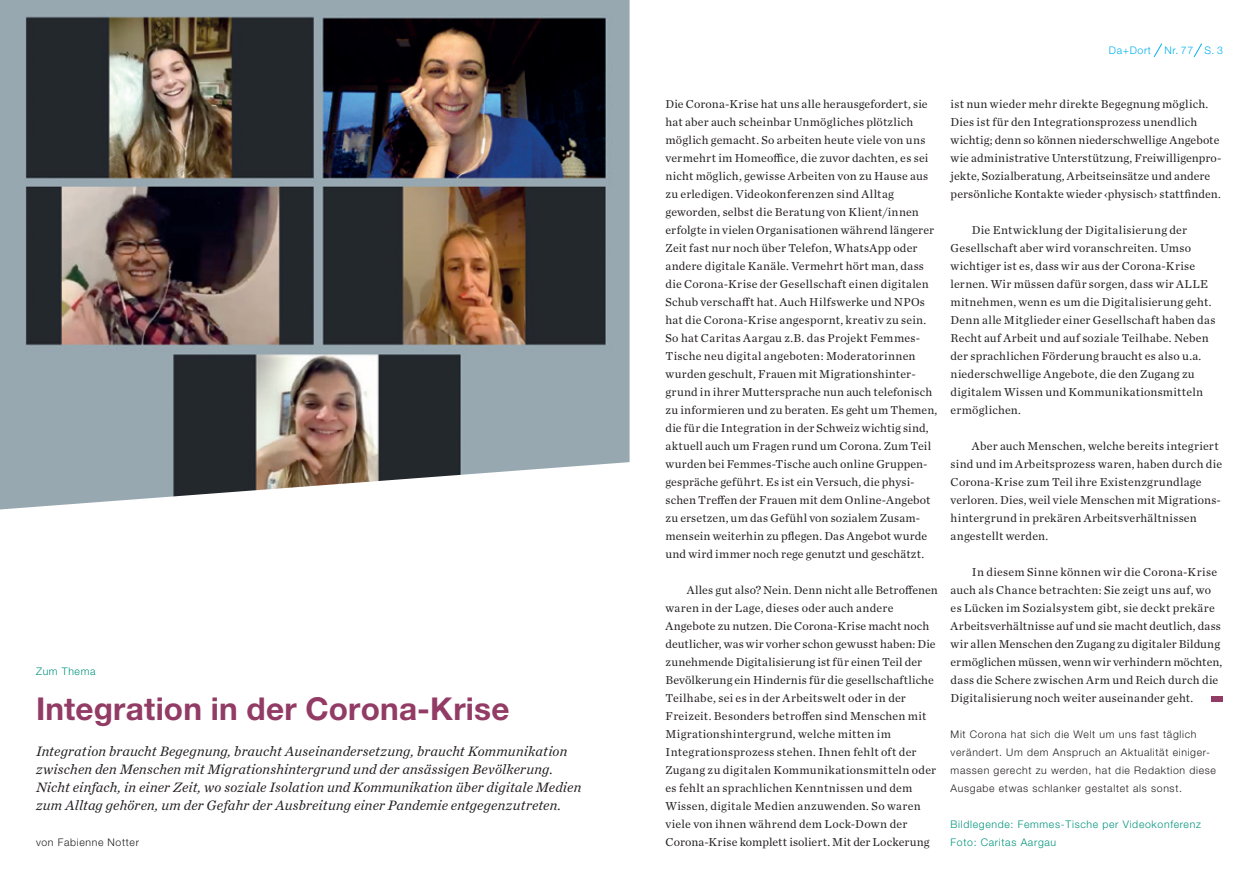
<style>
.page{position:relative;width:1259px;height:893px;background:#fff}
.page>*{position:absolute;margin:0;border:0;box-sizing:border-box;transform-origin:0 0}
.t1{font:700 31.5px "Helvetica Neue LT Std";letter-spacing:.005em;color:#923b65}
.t2{font:italic 14.25px/18px "Chronicle Text G1";letter-spacing:.01em;color:#231f20}
.t3{font:12px/18px "Chronicle Text G1";letter-spacing:.015em;color:#231f20}
.t4{font:300 10.5px/18px "Helvetica Neue LT Std";letter-spacing:.065em;color:#231f20}
.t5{font:300 10.5px/18px "Helvetica Neue LT Std";letter-spacing:.065em;color:#00937c}
.t6{font:300 10.5px "Helvetica Neue LT Std";letter-spacing:.06em;color:#00b1ec}
</style>
<div class="page">
<svg style="left:1153px;top:43px;width:9px;height:14px"></svg>
<svg style="left:1193px;top:43px;width:9px;height:14px"></svg>
<img style="left:0;top:0;width:629px;height:509px">
<div style="left:1211px;top:696px;width:12px;height:6px;background:#923b65"></div>
<p class="t5" style="left:36px;top:662px;width:61px">Zum Thema</p>
<h1 class="t1" style="left:36px;top:689px;width:475px">Integration in der Corona-Krise</h1>
<p class="t2" style="left:36px;top:741px;width:547px">Integration braucht Begegnung, braucht Auseinandersetzung, braucht Kommunikation zwischen den Menschen mit Migrationshintergrund und der ansässigen Bevölkerung.<br>Nicht einfach, in einer Zeit, wo soziale Isolation und Kommunikation über digitale Medien zum Alltag gehören, um der Gefahr der Ausbreitung einer Pandemie entgegenzutreten.</p>
<p class="t4" style="left:36px;top:833px;width:104px">von Fabienne Notter</p>
<p class="t6" style="left:1109px;top:44px;width:44px">Da+Dort</p>
<p class="t6" style="left:1164px;top:44px;width:60px">Nr. 77 S. 3</p>
<p class="t3" style="left:665px;top:94px;width:273px">Die Corona-Krise hat uns alle herausgefordert, sie hat aber auch scheinbar Unmögliches plötzlich möglich gemacht. So arbeiten heute viele von uns vermehrt im Homeoffice, die zuvor dachten, es sei nicht möglich, gewisse Arbeiten von zu Hause aus zu erledigen. Videokonferenzen sind Alltag geworden, selbst die Beratung von Klient/innen erfolgte in vielen Organisationen während längerer Zeit fast nur noch über Telefon, WhatsApp oder andere digitale Kanäle. Vermehrt hört man, dass die Corona-Krise der Gesellschaft einen digitalen Schub verschafft hat. Auch Hilfswerke und NPOs hat die Corona-Krise angespornt, kreativ zu sein.<br>So hat Caritas Aargau z.B. das Projekt Femmes-Tische neu digital angeboten: Moderatorinnen wurden geschult, Frauen mit Migrationshinter&shy;grund in ihrer Muttersprache nun auch telefonisch zu informieren und zu beraten. Es geht um Themen, die für die Integration in der Schweiz wichtig sind, aktuell auch um Fragen rund um Corona. Zum Teil wurden bei Femmes-Tische auch online Gruppen&shy;gespräche geführt. Es ist ein Versuch, die physi&shy;schen Treffen der Frauen mit dem Online-Angebot zu ersetzen, um das Gefühl von sozialem Zusam&shy;mensein weiterhin zu pflegen. Das Angebot wurde und wird immer noch rege genutzt und geschätzt.</p>
<p class="t3" style="left:665px;top:580px;width:274px;text-indent:21px">Alles gut also? Nein. Denn nicht alle Betroffenen waren in der Lage, dieses oder auch andere Angebote zu nutzen. Die Corona-Krise macht noch deutlicher, was wir vorher schon gewusst haben: Die zunehmende Digitalisierung ist für einen Teil der Bevölkerung ein Hindernis für die gesellschaftliche Teilhabe, sei es in der Arbeitswelt oder in der Freizeit. Besonders betroffen sind Menschen mit Migrationshintergrund, welche mitten im Integrationsprozess stehen. Ihnen fehlt oft der Zugang zu digitalen Kommunikationsmitteln oder es fehlt an sprachlichen Kenntnissen und dem Wissen, digitale Medien anzuwenden. So waren viele von ihnen während dem Lock-Down der Corona-Krise komplett isoliert. Mit der Lockerung</p>
<p class="t3" style="left:950px;top:94px;width:272px">ist nun wieder mehr direkte Begegnung möglich.<br>Dies ist für den Integrationsprozess unendlich wichtig; denn so können niederschwellige Angebote wie administrative Unterstützung, Freiwilligenpro&shy;jekte, Sozialberatung, Arbeitseinsätze und andere persönliche Kontakte wieder ‹physisch› stattfinden.</p>
<p class="t3" style="left:950px;top:220px;width:266px;text-indent:21px">Die Entwicklung der Digitalisierung der Gesellschaft aber wird voranschreiten. Umso wichtiger ist es, dass wir aus der Corona-Krise lernen. Wir müssen dafür sorgen, dass wir ALLE mitnehmen, wenn es um die Digitalisierung geht.<br>Denn alle Mitglieder einer Gesellschaft haben das Recht auf Arbeit und auf soziale Teilhabe. Neben der sprachlichen Förderung braucht es also u.a. niederschwellige Angebote, die den Zugang zu digitalem Wissen und Kommunikationsmitteln ermöglichen.</p>
<p class="t3" style="left:950px;top:436px;width:273px;text-indent:21px">Aber auch Menschen, welche bereits integriert sind und im Arbeitsprozess waren, haben durch die Corona-Krise zum Teil ihre Existenzgrundlage verloren. Dies, weil viele Menschen mit Migrations&shy;hintergrund in prekären Arbeitsverhältnissen angestellt werden.</p>
<p class="t3" style="left:950px;top:562px;width:273px;text-indent:21px">In diesem Sinne können wir die Corona-Krise auch als Chance betrachten: Sie zeigt uns auf, wo es Lücken im Sozialsystem gibt, sie deckt prekäre Arbeitsverhältnisse auf und sie macht deutlich, dass wir allen Menschen den Zugang zu digitaler Bildung ermöglichen müssen, wenn wir verhindern möchten, dass die Schere zwischen Arm und Reich durch die Digitalisierung noch weiter auseinander geht.</p>
<p class="t4" style="left:950px;top:725px;width:267px">Mit Corona hat sich die Welt um uns fast täglich verändert. Um dem Anspruch an Aktualität einiger&shy;massen gerecht zu werden, hat die Redaktion diese Ausgabe etwas schlanker gestaltet als sonst.</p>
<p class="t5" style="left:950px;top:815px;width:252px">Bildlegende: Femmes-Tische per Videokonferenz<br>Foto: Caritas Aargau</p>
</div>
